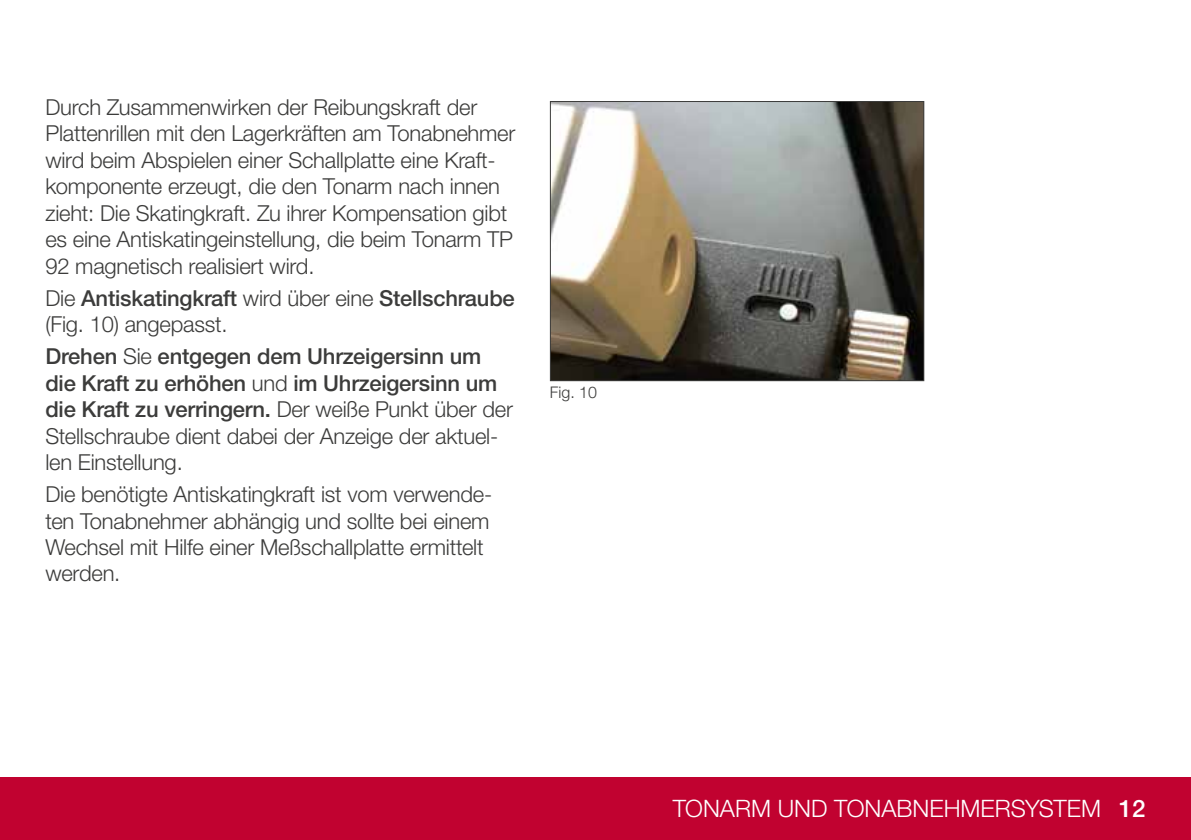
<style>
.page{position:relative;width:1191px;height:840px;background:#fff}
.page>*{position:absolute;margin:0;border:0;box-sizing:border-box;transform-origin:0 0}
.t1{font:300 24px "Helvetica Neue LTW1 G";color:#fff}
.t2{font:300 22px/26.4px "Helvetica Neue LTW1 G";letter-spacing:-.01em;color:#3c3c3b}
.t3{font:500 22px/26.4px "Helvetica Neue LTW1 G";letter-spacing:-.01em;color:#3c3c3b}
.t4{font:300 16px "Helvetica Neue LTW1 G";color:#3c3c3b}
.s1{font-weight:500}
.s2{font-weight:300}
</style>
<div class="page">
<div style="left:0;top:777px;width:1191px;height:62px;background:#c10230"></div>
<img style="left:552px;top:103px;width:370px;height:276px">
<div style="left:550px;top:101px;width:374px;height:280px;border:1px solid #3c3c3b"></div>
<p class="t2" style="left:45px;top:94px;width:471px">Durch Zusammenwirken der Reibungskraft der Plattenrillen mit den Lagerkräften am Tonabnehmer wird beim Abspielen einer Schallplatte eine Kraft&shy;komponente erzeugt, die den Tonarm nach innen zieht: Die Skatingkraft. Zu ihrer Kompensation gibt es eine Antiskatingeinstellung, die beim Tonarm TP 92 magnetisch realisiert wird.</p>
<p class="t2" style="left:45px;top:284px;width:471px">Die <span class="s1">Antiskatingkraft</span> wird über eine <span class="s1">Stellschraube </span>(Fig. 10) angepasst.</p>
<p class="t3" style="left:45px;top:343px;width:469px">Drehen <span class="s2">Sie</span> entgegen dem Uhrzeigersinn um die Kraft zu erhöhen <span class="s2">und</span> im Uhrzeigersinn um die Kraft zu verringern. <span class="s2">Der weiße Punkt über der Stellschraube dient dabei der Anzeige der aktuel&shy;len Einstellung.</span></p>
<p class="t2" style="left:45px;top:480px;width:448px">Die benötigte Antiskatingkraft ist vom verwende&shy;ten Tonabnehmer abhängig und sollte bei einem Wechsel mit Hilfe einer Meßschallplatte ermittelt werden.</p>
<p class="t4" style="left:550px;top:383px;width:49px">Fig. 10</p>
<p class="t1" style="left:673px;top:793px;width:474px">TONARM UND TONABNEHMERSYSTEM <span class="s1">12</span></p>
</div>
